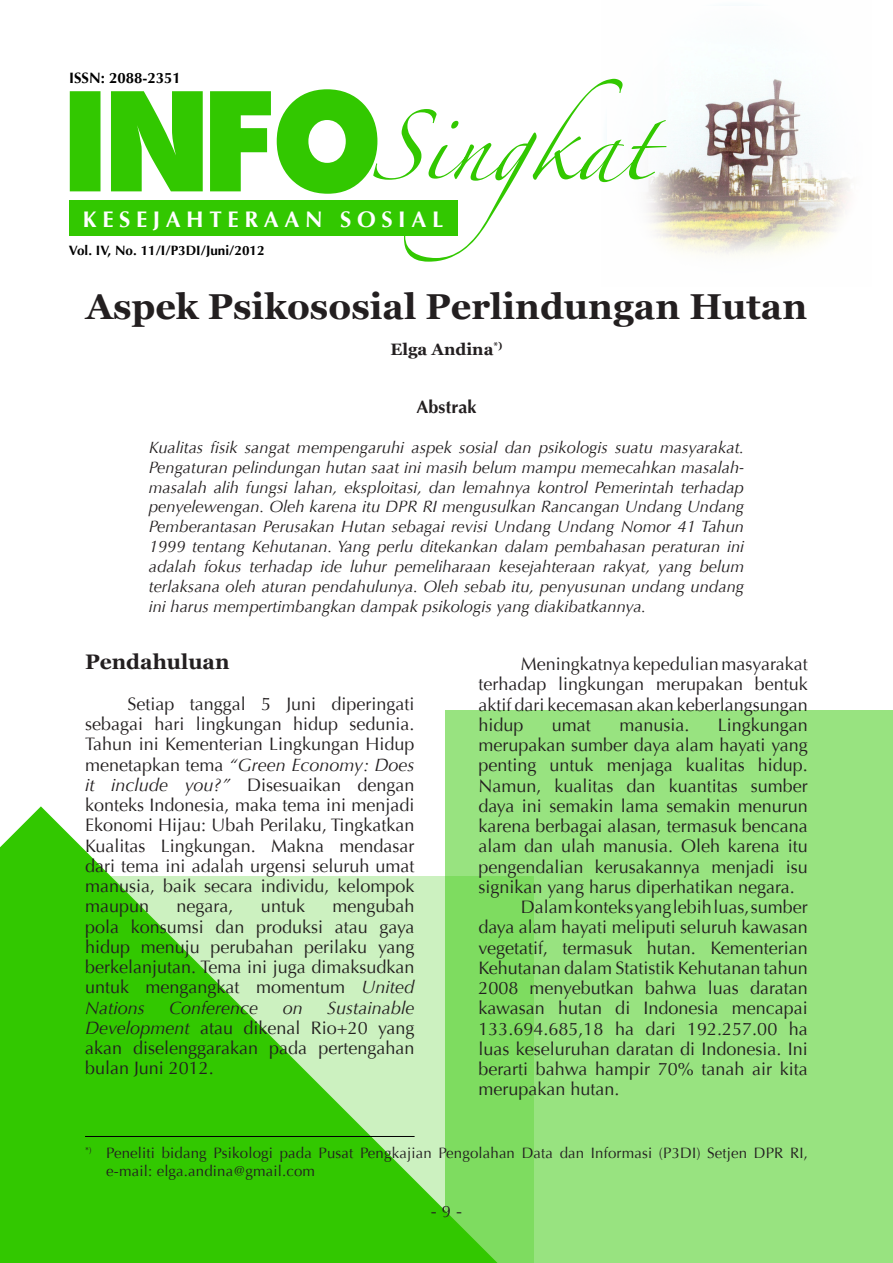
<style>
.page{position:relative;width:893px;height:1263px;background:#fff}
.page>*{position:absolute;margin:0;border:0;box-sizing:border-box;transform-origin:0 0}
.Judul_Utama{font:700 36px "Georgia";color:#231f20}
.Nama_Bidang{font:700 22.5px "Optima";letter-spacing:.25em;color:#fff}
.Sub_Judul_Naskah{font:700 21px "Georgia";color:#231f20}
.Naskah{font:18px/20.2px "Optima";color:#231f20;text-align:justify}
.Naskah-2{font:italic 18px "Optima";color:#231f20}
.Judul_Abstract{font:700 18px "Optima";color:#231f20}
.Abstract{font:italic 16.5px/19.8px "Optima";color:#231f20;text-align:justify}
.Judul_Utama-2{font:700 16.5px "Georgia";color:#231f20}
.Catatan_Kaki{font:15px/18px "Optima";letter-spacing:.01em;color:#231f20}
.ISSN{font:700 15px "Optima";color:#000}
.Volume{font:700 13.5px "Optima";color:#000}
.s1{font-style:italic}
.s2{font-size:16.5px}
</style>
<div class="page">
<svg style="left:0;top:806px;width:111px;height:70px;fill:#32c800"></svg>
<div style="left:445px;top:710px;width:448px;height:553px;background:#98e380"></div>
<svg style="left:0;top:876px;width:534px;height:387px;fill:#32c800"></svg>
<img style="left:612px;top:78px;width:238px;height:177px">
<svg style="left:373px;top:79px;width:293px;height:183px"></svg>
<svg style="left:70px;top:89px;width:307px;height:105px"></svg>
<div style="left:69px;top:201px;width:389px;height:35px;background:#32c800"></div>
<hr style="left:85px;top:1136px;width:330px;height:1px;background:#000">
<p class="ISSN" style="left:69px;top:69px;width:113px">ISSN: 2088-2351</p>
<p class="Nama_Bidang" style="left:83px;top:206px;width:362px">KESEJAHTERAAN SOSIAL</p>
<p class="Volume" style="left:69px;top:242px;width:197px">Vol. IV, No. 11/I/P3DI/Juni/2012</p>
<p class="Judul_Utama" style="left:86px;top:283px;width:723px">Aspek Psikososial Perlindungan Hutan</p>
<p class="Judul_Utama-2" style="left:390px;top:338px;width:113px">Elga Andina<sup>*)</sup></p>
<p class="Judul_Abstract" style="left:417px;top:397px;width:61px">Abstrak</p>
<p class="Abstract" style="left:149px;top:438px;width:597px">Kualitas fisik sangat mempengaruhi aspek sosial dan psikologis suatu masyarakat.<br>Pengaturan pelindungan hutan saat ini masih belum mampu memecahkan masalah&shy;masalah alih fungsi lahan, eksploitasi, dan lemahnya kontrol Pemerintah terhadap penyelewengan. Oleh karena itu DPR RI mengusulkan Rancangan Undang Undang Pemberantasan Perusakan Hutan sebagai revisi Undang Undang Nomor 41 Tahun 1999 tentang Kehutanan. Yang perlu ditekankan dalam pembahasan peraturan ini adalah fokus terhadap ide luhur pemeliharaan kesejahteraan rakyat, yang belum terlaksana oleh aturan pendahulunya. Oleh sebab itu, penyusunan undang undang ini harus mempertimbangkan dampak psikologis yang diakibatkannya.</p>
<p class="Sub_Judul_Naskah" style="left:85px;top:648px;width:146px">Pendahuluan</p>
<p class="Naskah" style="left:85px;top:694px;width:331px;text-indent:43px">Setiap tanggal 5 Juni diperingati sebagai hari lingkungan hidup sedunia.<br>Tahun ini Kementerian Lingkungan Hidup menetapkan tema <span class="s1">“Green Economy: Does it include you?”</span> Disesuaikan dengan konteks Indonesia, maka tema ini menjadi Ekonomi Hijau: Ubah Perilaku, Tingkatkan Kualitas Lingkungan. Makna mendasar dari tema ini adalah urgensi seluruh umat manusia, baik secara individu, kelompok maupun</p>
<p class="Naskah" style="left:85px;top:896px;width:331px;text-indent:248px">mengubah pola konsumsi dan produksi atau gaya hidup menuju perubahan perilaku yang berkelanjutan. Tema ini juga dimaksudkan untuk mengangkat momentum <span class="s1">United Nations</span></p>
<p class="Naskah" style="left:177px;top:896px;width:58px">negara,</p>
<p class="Naskah" style="left:261px;top:896px;width:46px">untuk</p>
<p class="Naskah" style="left:85px;top:998px;width:331px;text-indent:242px"><span class="s1">Sustainable Development</span> atau dikenal Rio+20 yang akan diselenggarakan pada pertengahan bulan Juni 2012.</p>
<p class="Naskah-2" style="left:169px;top:997px;width:91px">Conference</p>
<p class="Naskah-2" style="left:283px;top:997px;width:22px">on</p>
<p class="Naskah" style="left:478px;top:654px;width:331px;text-indent:43px">Meningkatnya kepedulian masyarakat terhadap lingkungan merupakan bentuk aktif dari kecemasan akan keberlangsungan hidup</p>
<p class="Naskah" style="left:478px;top:715px;width:331px;text-indent:239px">Lingkungan merupakan sumber daya alam hayati yang penting untuk menjaga kualitas hidup.<br>Namun, kualitas dan kuantitas sumber daya ini semakin lama semakin menurun karena berbagai alasan, termasuk bencana alam dan ulah manusia. Oleh karena itu pengendalian kerusakannya menjadi isu signikan yang harus diperhatikan negara.</p>
<p class="Naskah" style="left:478px;top:897px;width:331px;text-indent:43px">Dalam konteks yang lebih luas, sumber daya alam hayati meliputi seluruh kawasan vegetatif, termasuk hutan. Kementerian Kehutanan dalam Statistik Kehutanan tahun 2008 menyebutkan bahwa luas daratan kawasan hutan di Indonesia mencapai 133.694.685,18 ha dari 192.257.00 ha luas keseluruhan daratan di Indonesia. Ini berarti bahwa hampir 70% tanah air kita merupakan hutan.</p>
<p class="Naskah" style="left:552px;top:715px;width:41px">umat</p>
<p class="Naskah" style="left:619px;top:715px;width:72px">manusia.</p>
<p class="Catatan_Kaki" style="left:106px;top:1144px;width:703px;text-indent:-21px"><sup>*)</sup> Peneliti bidang Psikologi pada Pusat Pengkajian Pengolahan Data dan Informasi (P3DI) Setjen DPR RI, e-mail: elga.andina@gmail.com</p>
<p class="Naskah" style="left:431px;top:1201px;width:33px">- <span class="s2">9</span> -</p>
</div>
